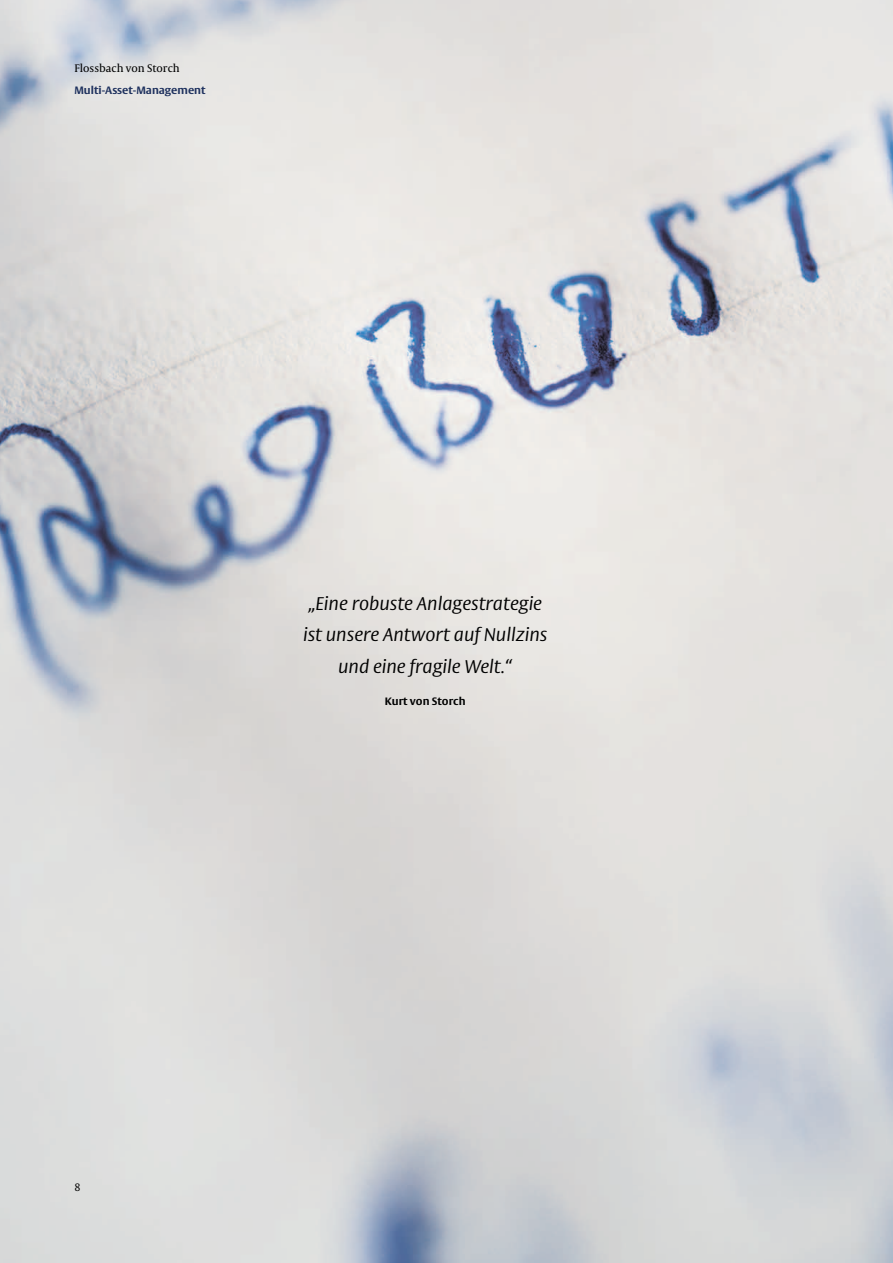
<style>
.page{position:relative;width:893px;height:1263px;background:#fff}
.page>*{position:absolute;margin:0;border:0;box-sizing:border-box;transform-origin:0 0}
.t1{font:italic 300 18px/32px "Big Vesta";color:#000;text-align:center}
.t2{font:500 11.25px "Capitolium News";color:#000}
.t3{font:700 10.5px "Big Vesta";color:#1e315e}
.t4{font:700 10.5px "Big Vesta";color:#000}
.t5{font:300 10.5px "Big Vesta";color:#000}
</style>
<div class="page">
<img style="left:0;top:0;width:893px;height:1263px">
<p class="t2" style="left:74px;top:62px;width:107px">Flossbach von Storch</p>
<p class="t3" style="left:74px;top:84px;width:133px">Multi-Asset-Management</p>
<p class="t5" style="left:74px;top:1181px;width:8px">8</p>
<p class="t1" style="left:303px;top:588px;width:246px">„Eine robuste Anlagestrategie ist unsere Antwort auf Nullzins und eine fragile Welt.“</p>
<p class="t4" style="left:385px;top:695px;width:82px">Kurt von Storch</p>
</div>
